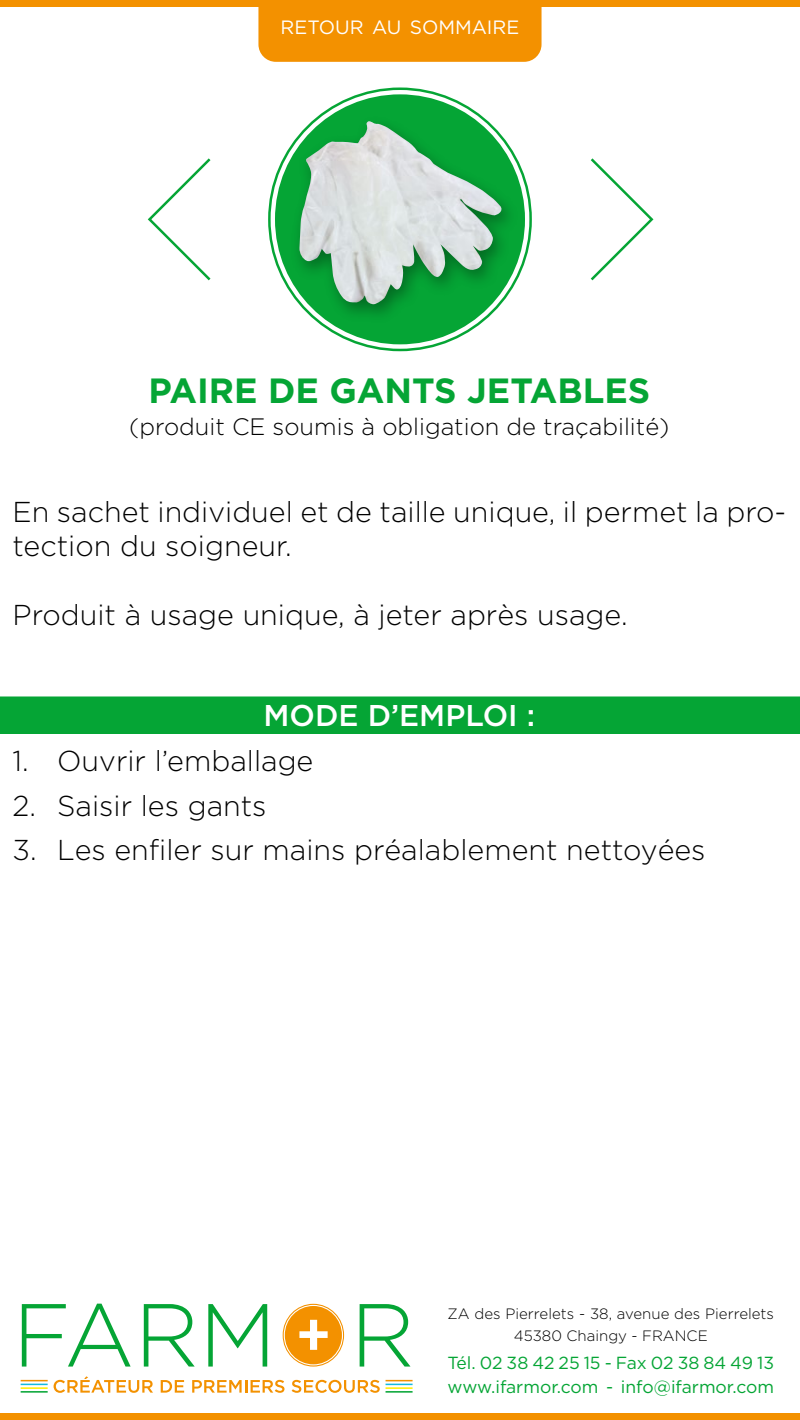
<style>
.page{position:relative;width:800px;height:1420px;background:#fff}
.page>*{position:absolute;margin:0;border:0;box-sizing:border-box;transform-origin:0 0}
.t1{font:700 35px "Gotham";color:#05a535}
.t2{font:500 30px "Gotham";color:#fff}
.t3{font:300 28.75px/34.5px "Gotham";color:#000}
.t4{font:300 23.75px "Gotham";color:#000}
.t5{font:19.25px "Gotham";color:#fff}
.t6{font:17.5px/23.8px "Gotham";color:#05a535}
.t7{font:300 15px/21.2px "Gotham";color:#000;text-align:center}
</style>
<div class="page">
<div style="left:258px;top:6px;width:284px;height:56px;background:#f39100"></div>
<svg style="left:22px;top:1304px;width:109px;height:63px"></svg>
<svg style="left:144px;top:1304px;width:51px;height:63px"></svg>
<svg style="left:208px;top:1304px;width:59px;height:63px"></svg>
<svg style="left:360px;top:1304px;width:50px;height:63px"></svg>
<svg style="left:54px;top:1376px;width:99px;height:17px"></svg>
<svg style="left:161px;top:1380px;width:23px;height:13px"></svg>
<svg style="left:192px;top:1380px;width:92px;height:13px"></svg>
<svg style="left:292px;top:1380px;width:88px;height:13px"></svg>
<hr style="left:21px;top:1387px;width:27px;height:2px;background:#ffed00">
<hr style="left:386px;top:1387px;width:27px;height:2px;background:#ffed00">
<svg style="left:21px;top:1380px;width:27px;height:5px"></svg>
<svg style="left:386px;top:1380px;width:27px;height:5px"></svg>
<hr style="left:21px;top:1391px;width:27px;height:2px;background:#05a535">
<hr style="left:386px;top:1391px;width:27px;height:2px;background:#05a535">
<svg style="left:283px;top:1304px;width:61px;height:63px"></svg>
<div style="left:0;top:1414px;width:800px;height:6px;background:#f39100"></div>
<div style="left:0;top:0;width:800px;height:6px;background:#f39100"></div>
<div style="left:275px;top:94px;width:250px;height:250px;background:#05a535;border-radius:50%"></div>
<svg style="left:147px;top:158px;width:64px;height:123px"></svg>
<svg style="left:590px;top:158px;width:64px;height:123px"></svg>
<div style="left:0;top:696px;width:800px;height:38px;background:#05a535"></div>
<div style="left:290px;top:114px;width:229px;height:210px;background:#000;opacity:.35"></div>
<img style="left:299px;top:121px;width:203px;height:184px">
<p class="t5" style="left:281px;top:15px;width:240px">RETOUR AU SOMMAIRE</p>
<p class="t1" style="left:148px;top:367px;width:503px">PAIRE DE GANTS JETABLES</p>
<p class="t4" style="left:129px;top:414px;width:542px">(produit CE soumis à obligation de traçabilité)</p>
<p class="t3" style="left:12px;top:494px;width:775px">En sachet individuel et de taille unique, il permet la pro&shy;tection du soigneur.</p>
<p class="t3" style="left:12px;top:598px;width:617px">Produit à usage unique, à jeter après usage.</p>
<p class="t2" style="left:264px;top:699px;width:273px">MODE D’EMPLOI :</p>
<p class="t3" style="left:12px;top:743px;width:302px">1. Ouvrir l’emballage</p>
<p class="t3" style="left:12px;top:788px;width:256px">2. Saisir les gants</p>
<p class="t3" style="left:12px;top:832px;width:695px">3. Les enfiler sur mains préalablement nettoyées</p>
<p class="t7" style="left:448px;top:1303px;width:328px">ZA des Pierrelets - 38, avenue des Pierrelets<br>45380 Chaingy - FRANCE</p>
<p class="t6" style="left:448px;top:1351px;width:328px">Tél. 02 38 42 25 15 - Fax 02 38 84 49 13 www.ifarmor.com - info@ifarmor.com</p>
</div>
